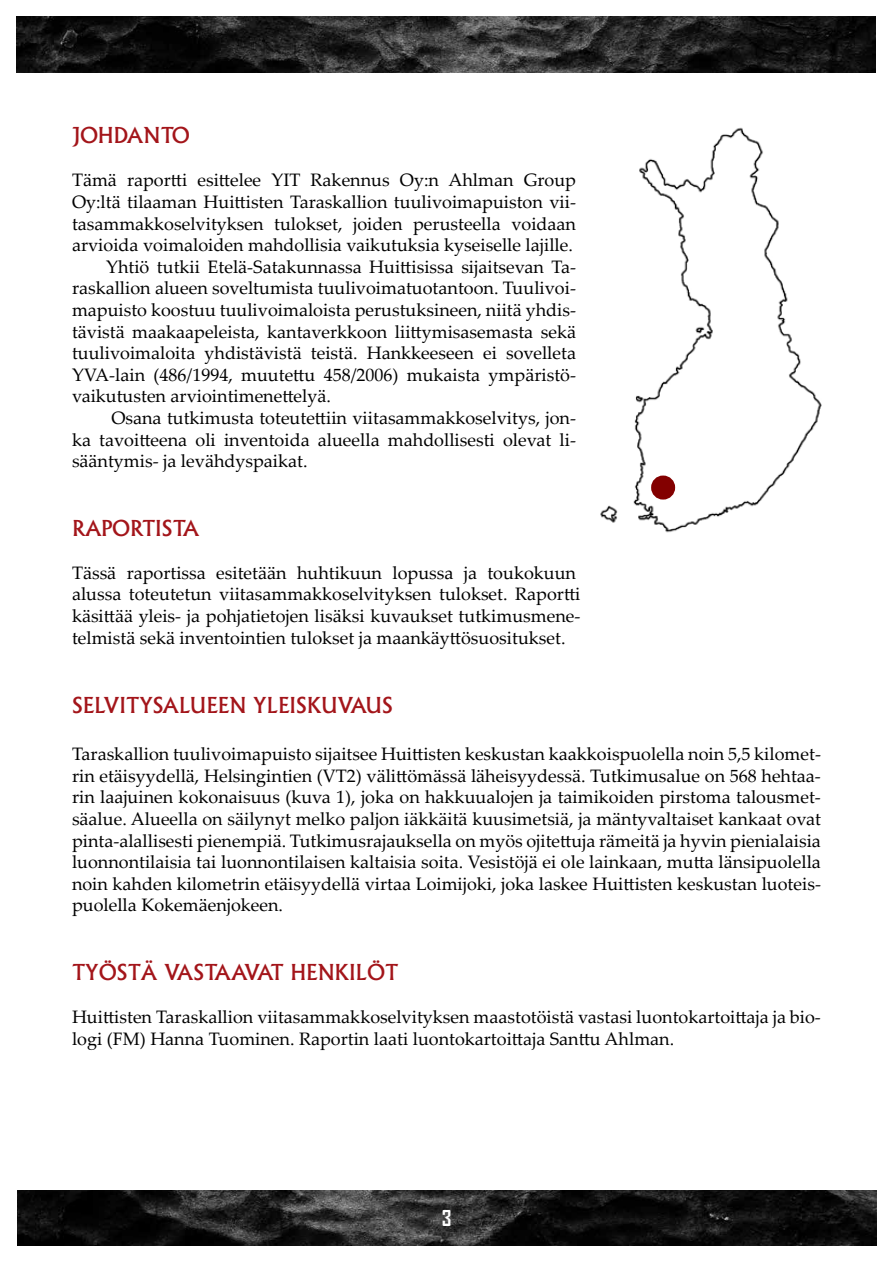
<style>
.page{position:relative;width:893px;height:1263px;background:#fff}
.page>*{position:absolute;margin:0;border:0;box-sizing:border-box;transform-origin:0 0}
.t1{font:500 21px "Albertus";color:#a3151a}
.t2{font:700 21px "Agency FB";color:#fff}
.t3{font:18px/21.6px "Palatino Linotype";color:#000}
</style>
<div class="page">
<img style="left:17px;top:17px;width:859px;height:55px">
<img style="left:17px;top:1191px;width:859px;height:55px">
<img style="left:600px;top:127px;width:222px;height:406px">
<div style="left:651px;top:476px;width:24px;height:24px;border:12px solid #830000;border-radius:50%"></div>
<p class="t1" style="left:72px;top:123px;width:118px">JOHDANTO</p>
<p class="t3" style="left:72px;top:169px;width:505px">Tämä raportti esittelee YIT Rakennus Oy:n Ahlman Group</p>
<p class="t3" style="left:72px;top:190px;width:506px">Oy:ltä tilaaman Huittisten Taraskallion tuulivoimapuiston vii-</p>
<p class="t3" style="left:72px;top:212px;width:506px">tasammakkoselvityksen tulokset, joiden perusteella voidaan</p>
<p class="t3" style="left:72px;top:234px;width:502px">arvioida voimaloiden mahdollisia vaikutuksia kyseiselle lajille.</p>
<p class="t3" style="left:106px;top:255px;width:471px">Yhtiö tutkii Etelä-Satakunnassa Huittisissa sijaitsevan Ta-</p>
<p class="t3" style="left:72px;top:277px;width:506px">raskallion alueen soveltumista tuulivoimatuotantoon. Tuulivoi-</p>
<p class="t3" style="left:72px;top:298px;width:506px">mapuisto koostuu tuulivoimaloista perustuksineen, niitä yhdis-</p>
<p class="t3" style="left:72px;top:320px;width:505px">tävistä maakaapeleista, kantaverkkoon liittymisasemasta sekä</p>
<p class="t3" style="left:72px;top:342px;width:505px">tuulivoimaloita yhdistävistä teistä. Hankkeeseen ei sovelleta</p>
<p class="t3" style="left:72px;top:363px;width:505px">YVA-lain (486/1994, muutettu 458/2006) mukaista ympäristö-</p>
<p class="t3" style="left:72px;top:385px;width:260px">vaikutusten arviointimenettelyä.</p>
<p class="t3" style="left:111px;top:406px;width:466px">Osana tutkimusta toteutettiin viitasammakkoselvitys, jon-</p>
<p class="t3" style="left:72px;top:428px;width:506px">ka tavoitteena oli inventoida alueella mahdollisesti olevat li-</p>
<p class="t3" style="left:72px;top:450px;width:237px">sääntymis- ja levähdyspaikat.</p>
<p class="t1" style="left:72px;top:515px;width:115px">RAPORTISTA</p>
<p class="t3" style="left:72px;top:561px;width:510px">Tässä raportissa esitetään huhtikuun lopussa ja toukokuun alussa toteutetun viitasammakkoselvityksen tulokset. Raportti käsittää yleis- ja pohjatietojen lisäksi kuvaukset tutkimusmene&shy;telmistä sekä inventointien tulokset ja maankäyttösuositukset.</p>
<p class="t1" style="left:72px;top:693px;width:121px">SELVITYSALUEE</p>
<p class="t1" style="left:230px;top:693px;width:36px">N YLEIS</p>
<p class="t1" style="left:307px;top:693px;width:72px">KU VAUS</p>
<p class="t3" style="left:72px;top:742px;width:750px;text-align:justify">Taraskallion tuulivoimapuisto sijaitsee Huittisten keskustan kaakkoispuolella noin 5,5 kilomet&shy;rin etäisyydellä, Helsingintien (VT2) välittömässä läheisyydessä. Tutkimusalue on 568 hehtaa&shy;rin laajuinen kokonaisuus (kuva 1), joka on hakkuualojen ja taimikoiden pirstoma talousmet&shy;säalue. Alueella on säilynyt melko paljon iäkkäitä kuusimetsiä, ja mäntyvaltaiset kankaat ovat pinta-alallisesti pienempiä. Tutkimusrajauksella on myös ojitettuja rämeitä ja hyvin pienialaisia luonnontilaisia tai luonnontilaisen kaltaisia soita. Vesistöjä ei ole lainkaan, mutta länsipuolella noin kahden kilometrin etäisyydellä virtaa Loimijoki, joka laskee Huittisten keskustan luoteis&shy;puolella Kokemäenjokeen.</p>
<p class="t1" style="left:72px;top:959px;width:328px">TYÖSTÄ VASTAAVAT HENKILÖT</p>
<p class="t3" style="left:72px;top:1005px;width:750px">Huittisten Taraskallion viitasammakkoselvityksen maastotöistä vastasi luontokartoittaja ja bio&shy;logi (FM) Hanna Tuominen. Raportin laati luontokartoittaja Santtu Ahlman.</p>
<p class="t2" style="left:442px;top:1205px;width:11px">3</p>
</div>
